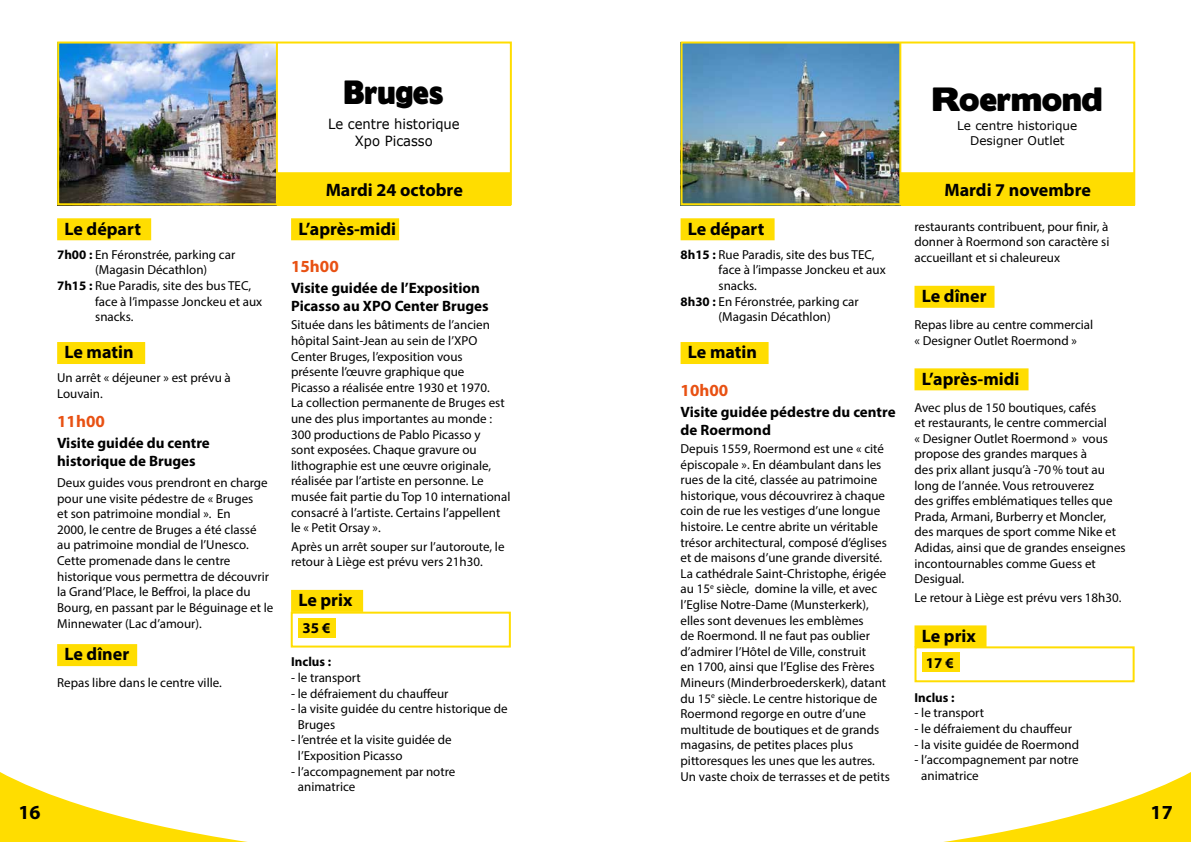
<style>
.page{position:relative;width:1191px;height:842px;background:#fff}
.page>*{position:absolute;margin:0;border:0;box-sizing:border-box;transform-origin:0 0}
.t1{font:30px "Boris Black Bloxx";color:#000}
.t2{font:30px "Boris Black Bloxx";color:#000;scale:.91 1}
.t3{font:700 20px "Myriad Pro";color:#000}
.t4{font:700 18px "Myriad Pro";color:#000}
.t5{font:700 17px "Myriad Pro";color:#e85113}
.t6{font:700 15px/18px "Myriad Pro";color:#000}
.t7{font:14px/16.8px "Verdana";color:#000;text-align:center;scale:.94 1}
.t8{font:13px/15.6px "Myriad Pro";color:#000}
.t9{font:700 13px "Myriad Pro";color:#000}
.t10{font:12px/14.4px "Verdana";color:#000;text-align:center}
.s1{font-weight:700}
</style>
<div class="page">
<svg style="left:0;top:772px;width:248px;height:70px"></svg>
<svg style="left:943px;top:772px;width:248px;height:70px"></svg>
<div style="left:291px;top:612px;width:220px;height:35px;border:2px solid #fd0"></div>
<div style="left:298px;top:618px;width:38px;height:19px;background:#fd0"></div>
<img style="left:60px;top:45px;width:216px;height:157px">
<div style="left:278px;top:173px;width:233px;height:32px;background:#fd0"></div>
<div style="left:57px;top:218px;width:94px;height:22px;background:#fd0"></div>
<div style="left:57px;top:342px;width:88px;height:22px;background:#fd0"></div>
<div style="left:57px;top:644px;width:80px;height:22px;background:#fd0"></div>
<div style="left:291px;top:218px;width:108px;height:22px;background:#fd0"></div>
<div style="left:291px;top:590px;width:72px;height:22px;background:#fd0"></div>
<div style="left:57px;top:42px;width:455px;height:163px;border:2px solid #fd0"></div>
<hr style="left:276px;top:43px;width:2px;height:162px;background:#fd0">
<hr style="left:277px;top:172px;width:234px;height:2px;background:#fd0">
<div style="left:914px;top:646px;width:220px;height:36px;border:2px solid #fd0"></div>
<div style="left:921px;top:653px;width:38px;height:19px;background:#fd0"></div>
<img style="left:683px;top:45px;width:216px;height:157px">
<div style="left:901px;top:173px;width:233px;height:32px;background:#fd0"></div>
<div style="left:680px;top:218px;width:94px;height:22px;background:#fd0"></div>
<div style="left:680px;top:342px;width:88px;height:22px;background:#fd0"></div>
<div style="left:914px;top:286px;width:80px;height:22px;background:#fd0"></div>
<div style="left:914px;top:368px;width:114px;height:22px;background:#fd0"></div>
<div style="left:914px;top:625px;width:72px;height:22px;background:#fd0"></div>
<div style="left:680px;top:42px;width:455px;height:163px;border:2px solid #fd0"></div>
<hr style="left:899px;top:43px;width:2px;height:162px;background:#fd0">
<hr style="left:900px;top:172px;width:234px;height:2px;background:#fd0">
<h3 class="t4" style="left:64px;top:217px;width:78px">Le départ</h3>
<p class="t8" style="left:57px;top:246px;width:180px"><span class="s1">7h00 :</span> En Féronstrée, parking car</p>
<p class="t8" style="left:95px;top:262px;width:114px">(Magasin Décathlon)</p>
<p class="t8" style="left:57px;top:278px;width:196px"><span class="s1">7h15 :</span> Rue Paradis, site des bus TEC,</p>
<p class="t8" style="left:95px;top:293px;width:169px">face à l’impasse Jonckeu et aux</p>
<p class="t8" style="left:95px;top:309px;width:40px">snacks.</p>
<h3 class="t4" style="left:64px;top:341px;width:71px">Le matin</h3>
<p class="t8" style="left:57px;top:370px;width:175px">Un arrêt « déjeuner » est prévu à<br>Louvain.</p>
<h3 class="t5" style="left:57px;top:410px;width:49px">11h00</h3>
<p class="t6" style="left:57px;top:433px;width:154px">Visite guidée du centre historique de Bruges</p>
<p class="t8" style="left:57px;top:475px;width:218px">Deux guides vous prendront en charge pour une visite pédestre de « Bruges<br>et son patrimoine mondial ». En<br>2000, le centre de Bruges a été classé<br>au patrimoine mondial de l’Unesco.<br>Cette promenade dans le centre historique vous permettra de découvrir la Grand’Place, le Beffroi, la place du Bourg, en passant par le Béguinage et le Minnewater (Lac d’amour).</p>
<h3 class="t4" style="left:64px;top:643px;width:66px">Le dîner</h3>
<p class="t8" style="left:57px;top:675px;width:166px">Repas libre dans le centre ville.</p>
<h1 class="t2" style="left:344px;top:70px;width:110px">Bruges</h1>
<p class="t7" style="left:328px;top:116px;width:142px">Le centre historique<br>Xpo Picasso</p>
<h3 class="t4" style="left:326px;top:178px;width:139px">Mardi 24 octobre</h3>
<h3 class="t4" style="left:298px;top:217px;width:99px">L’après-midi</h3>
<h3 class="t5" style="left:291px;top:255px;width:49px">15h00</h3>
<p class="t6" style="left:291px;top:278px;width:199px">Visite guidée de l’Exposition<br>Picasso au XPO Center Bruges</p>
<p class="t8" style="left:291px;top:317px;width:221px">Située dans les bâtiments de l’ancien hôpital Saint-Jean au sein de l’XPO Center Bruges, l’exposition vous présente l’œuvre graphique que<br>Picasso a réalisée entre 1930 et 1970.<br>La collection permanente de Bruges est une des plus importantes au monde :<br>300 productions de Pablo Picasso y<br>sont exposées. Chaque gravure ou lithographie est une œuvre originale, réalisée par l’artiste en personne. Le musée fait partie du Top 10 international consacré à l’artiste. Certains l’appellent le « Petit Orsay ».</p>
<p class="t8" style="left:291px;top:538px;width:215px">Après un arrêt souper sur l’autoroute, le retour à Liège est prévu vers 21h30.</p>
<h3 class="t4" style="left:298px;top:588px;width:56px">Le prix</h3>
<p class="t6" style="left:302px;top:618px;width:30px">35 €</p>
<p class="t9" style="left:291px;top:653px;width:42px">Inclus :</p>
<p class="t8" style="left:291px;top:669px;width:71px">- le transport</p>
<p class="t8" style="left:291px;top:685px;width:159px">- le défraiement du chauffeur</p>
<p class="t8" style="left:298px;top:701px;width:211px;text-indent:-7px">- la visite guidée du centre historique de<br>Bruges</p>
<p class="t8" style="left:298px;top:732px;width:155px;text-indent:-7px">- l’entrée et la visite guidée de l’Exposition Picasso</p>
<p class="t8" style="left:298px;top:763px;width:159px;text-indent:-7px">- l’accompagnement par notre animatrice</p>
<h3 class="t4" style="left:688px;top:217px;width:78px">Le départ</h3>
<p class="t8" style="left:680px;top:246px;width:196px"><span class="s1">8h15 :</span> Rue Paradis, site des bus TEC,</p>
<p class="t8" style="left:718px;top:262px;width:169px">face à l’impasse Jonckeu et aux</p>
<p class="t8" style="left:718px;top:278px;width:40px">snacks.</p>
<p class="t8" style="left:680px;top:293px;width:180px"><span class="s1">8h30 :</span> En Féronstrée, parking car</p>
<p class="t8" style="left:718px;top:309px;width:114px">(Magasin Décathlon)</p>
<h3 class="t4" style="left:688px;top:341px;width:71px">Le matin</h3>
<h3 class="t5" style="left:680px;top:379px;width:49px">10h00</h3>
<p class="t6" style="left:680px;top:402px;width:216px">Visite guidée pédestre du centre de Roermond</p>
<p class="t8" style="left:680px;top:441px;width:211px">Depuis 1559, Roermond est une « cité épiscopale ». En déambulant dans les rues de la cité, classée au patrimoine historique, vous découvrirez à chaque coin de rue les vestiges d’une longue histoire. Le centre abrite un véritable trésor architectural, composé d’églises et de maisons d’une grande diversité.<br>La cathédrale Saint-Christophe, érigée au 15<sup>e</sup> siècle, domine la ville, et avec l’Eglise Notre-Dame (Munsterkerk), elles sont devenues les emblèmes<br>de Roermond. Il ne faut pas oublier d’admirer l’Hôtel de Ville, construit<br>en 1700, ainsi que l’Eglise des Frères Mineurs (Minderbroederskerk), datant du 15<sup>e</sup> siècle. Le centre historique de Roermond regorge en outre d’une multitude de boutiques et de grands magasins, de petites places plus pittoresques les unes que les autres.<br>Un vaste choix de terrasses et de petits</p>
<h1 class="t1" style="left:932px;top:76px;width:171px">Roermond</h1>
<p class="t10" style="left:957px;top:118px;width:122px">Le centre historique<br>Designer Outlet</p>
<h3 class="t4" style="left:944px;top:178px;width:148px">Mardi 7 novembre</h3>
<p class="t8" style="left:914px;top:218px;width:196px;text-align:justify">restaurants contribuent, pour finir, à donner à Roermond son caractère si accueillant et si chaleureux</p>
<h3 class="t4" style="left:921px;top:284px;width:66px">Le dîner</h3>
<p class="t8" style="left:914px;top:317px;width:180px">Repas libre au centre commercial « Designer Outlet Roermond »</p>
<h3 class="t4" style="left:921px;top:367px;width:99px">L’après-midi</h3>
<p class="t8" style="left:914px;top:399px;width:213px">Avec plus de 150 boutiques, cafés<br>et restaurants, le centre commercial<br>« Designer Outlet Roermond » vous propose des grandes marques à<br>des prix allant jusqu’à -70% tout au long de l’année. Vous retrouverez<br>des griffes emblématiques telles que<br>Prada, Armani, Burberry et Moncler, des marques de sport comme Nike et<br>Adidas, ainsi que de grandes enseignes incontournables comme Guess et<br>Desigual.</p>
<p class="t8" style="left:914px;top:589px;width:208px">Le retour à Liège est prévu vers 18h30.</p>
<h3 class="t4" style="left:921px;top:624px;width:56px">Le prix</h3>
<p class="t6" style="left:926px;top:654px;width:30px">17 €</p>
<p class="t9" style="left:914px;top:689px;width:42px">Inclus :</p>
<p class="t8" style="left:914px;top:705px;width:71px">- le transport</p>
<p class="t8" style="left:914px;top:721px;width:159px">- le défraiement du chauffeur</p>
<p class="t8" style="left:914px;top:736px;width:166px">- la visite guidée de Roermond</p>
<p class="t8" style="left:921px;top:752px;width:159px;text-indent:-7px">- l’accompagnement par notre animatrice</p>
<h2 class="t3" style="left:18px;top:799px;width:24px">16</h2>
<h2 class="t3" style="left:1150px;top:799px;width:24px">17</h2>
</div>
